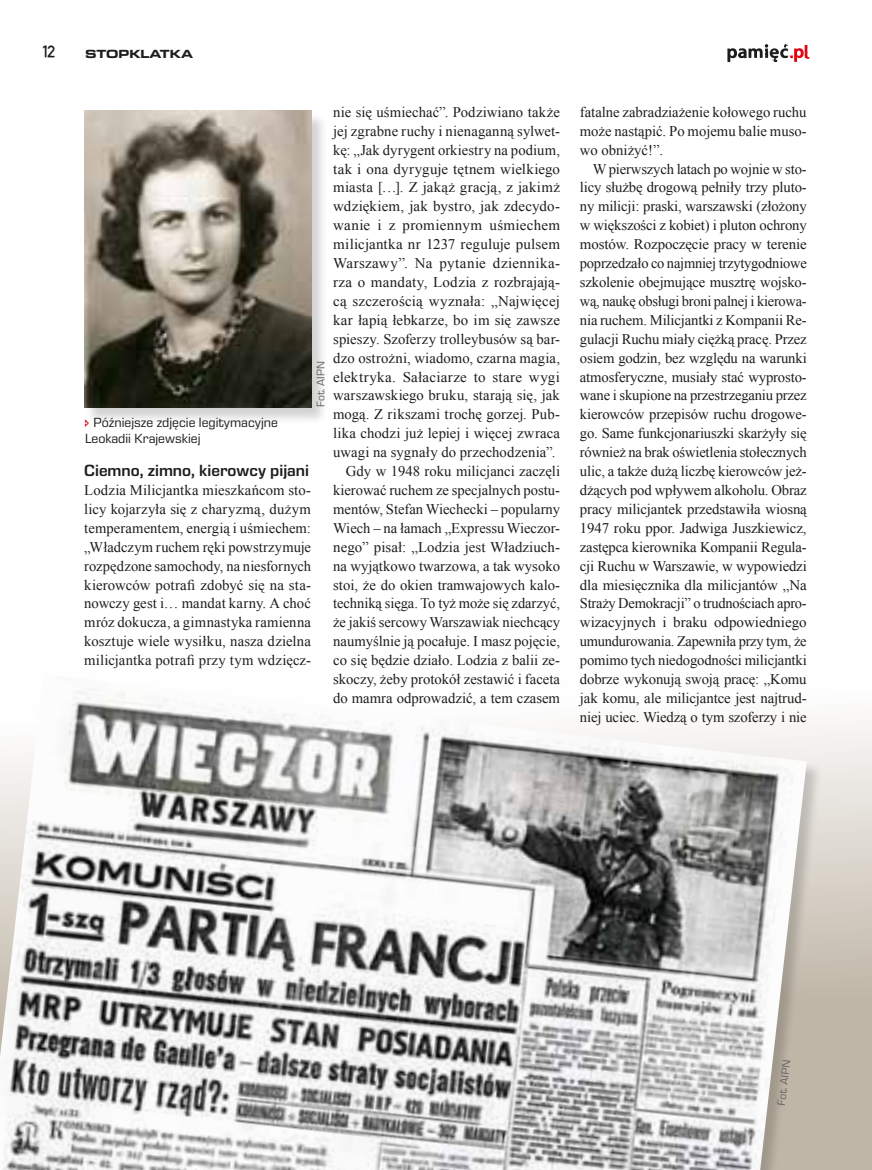
<style>
.page{position:relative;width:872px;height:1170px;background:#fff}
.page>*{position:absolute;margin:0;border:0;box-sizing:border-box;transform-origin:0 0}
.t1{font:600 16.5px "Eurostile Next LT Pro";color:#1d1d1b}
.t2{font:14.7px/18.9px "Times New Roman";color:#1d1d1b;text-align:justify}
.t3{font:14.7px "Times New Roman";letter-spacing:.02em;color:#1d1d1b}
.t4{font:14.7px "Times New Roman";letter-spacing:.03em;color:#1d1d1b}
.t5{font:13.5px/16.2px "Eurostile Next LT Pro";color:#1d1d1b}
.t6{font:700 expanded 12px "Eurostile Next LT Pro";color:#1d1d1b}
.t7{font:12px "Copystruct Normal";color:#1d1d1b}
.t8{font:11.25px "Eurostile Next LT Pro";color:#646363}
</style>
<div class="page">
<svg style="left:823px;top:721px;width:49px;height:448px;background:#d1cabf"></svg>
<div style="left:84px;top:111px;width:243px;height:312px;background:#1d1d1b;opacity:.2"></div>
<img style="left:84px;top:111px;width:227px;height:296px">
<div style="left:0;top:675px;width:823px;height:494px;background:#1d1d1b;opacity:.2"></div>
<img style="left:0;top:675px;width:806px;height:494px">
<svg style="left:727px;top:43px;width:82px;height:19px"></svg>
<svg style="left:85px;top:419px;width:4px;height:4px"></svg>
<p class="t7" style="left:43px;top:44px;width:15px">12</p>
<p class="t6" style="left:85px;top:47px;width:109px">STOPKLATKA</p>
<p class="t2" style="left:333px;top:102px;width:228px">nie się uśmiechać”. Podziwiano także</p>
<p class="t2" style="left:333px;top:121px;width:228px">jej zgrabne ruchy i nienaganną sylwet-</p>
<p class="t2" style="left:333px;top:140px;width:228px">kę: „Jak dyrygent orkiestry na podium,</p>
<p class="t2" style="left:333px;top:159px;width:228px">tak i ona dyryguje tętnem wielkiego</p>
<p class="t3" style="left:333px;top:177px;width:228px">miasta […]. Z jakąż gracją, z jakimż</p>
<p class="t2" style="left:333px;top:197px;width:228px">wdziękiem, jak bystro, jak zdecydo-</p>
<p class="t3" style="left:333px;top:215px;width:228px">wanie i z promiennym uśmiechem</p>
<p class="t2" style="left:333px;top:234px;width:228px">milicjantka nr 1237 reguluje pulsem</p>
<p class="t4" style="left:333px;top:253px;width:228px">Warszawy”. Na pytanie dziennika-</p>
<p class="t2" style="left:333px;top:272px;width:228px">rza o mandaty, Lodzia z rozbrajają-</p>
<p class="t2" style="left:333px;top:291px;width:228px">cą szczerością wyznała: „Najwięcej</p>
<p class="t2" style="left:333px;top:310px;width:228px">kar łapią łebkarze, bo im się zawsze</p>
<p class="t2" style="left:333px;top:329px;width:228px">spieszy. Szoferzy trolleybusów są bar-</p>
<p class="t2" style="left:333px;top:348px;width:228px">dzo ostrożni, wiadomo, czarna magia,</p>
<p class="t3" style="left:333px;top:366px;width:228px">elektryka. Sałaciarze to stare wygi</p>
<p class="t2" style="left:333px;top:386px;width:228px">warszawskiego bruku, starają się, jak</p>
<p class="t2" style="left:333px;top:405px;width:228px">mogą. Z rikszami trochę gorzej. Pub-</p>
<p class="t2" style="left:333px;top:423px;width:228px">lika chodzi już lepiej i więcej zwraca</p>
<p class="t2" style="left:333px;top:442px;width:224px">uwagi na sygnały do przechodzenia”.</p>
<p class="t2" style="left:346px;top:461px;width:216px">Gdy w 1948 roku milicjanci zaczęli</p>
<p class="t2" style="left:333px;top:480px;width:228px">kierować ruchem ze specjalnych postu-</p>
<p class="t2" style="left:333px;top:499px;width:228px">mentów, Stefan Wiechecki – popularny</p>
<p class="t2" style="left:333px;top:518px;width:228px">Wiech – na łamach „Expressu Wieczor-</p>
<p class="t2" style="left:333px;top:537px;width:228px">nego” pisał: „Lodzia jest Władziuch-</p>
<p class="t2" style="left:333px;top:556px;width:228px">na wyjątkowo twarzowa, a tak wysoko</p>
<p class="t2" style="left:333px;top:575px;width:228px">stoi, że do okien tramwajowych kalo-</p>
<p class="t2" style="left:333px;top:594px;width:228px">techniką sięga. To tyż może się zdarzyć,</p>
<p class="t2" style="left:333px;top:612px;width:228px">że jakiś sercowy Warszawiak niechcący</p>
<p class="t2" style="left:333px;top:631px;width:228px">naumyślnie ją pocałuje. I masz pojęcie,</p>
<p class="t2" style="left:333px;top:650px;width:228px">co się będzie działo. Lodzia z balii ze-</p>
<p class="t2" style="left:333px;top:669px;width:228px">skoczy, żeby protokół zestawić i faceta</p>
<p class="t2" style="left:333px;top:688px;width:228px">do mamra odprowadzić, a tem czasem</p>
<p class="t8" style="left:314px;top:407px;width:47px;rotate:-90deg">Fot. AIPN</p>
<p class="t5" style="left:85px;top:414px;width:194px;text-indent:9px">Późniejsze zdjęcie legitymacyjne<br>Leokadii Krajewskiej</p>
<p class="t1" style="left:84px;top:461px;width:226px">Ciemno, zimno, kierowcy pijani</p>
<p class="t2" style="left:84px;top:480px;width:228px">Lodzia Milicjantka mieszkańcom sto&shy;licy kojarzyła się z charyzmą, dużym temperamentem, energią i uśmiechem: „Władczym ruchem ręki powstrzymuje rozpędzone samochody, na niesfornych kierowców potrafi zdobyć się na sta&shy;nowczy gest i… mandat karny. A choć mróz dokucza, a gimnastyka ramienna kosztuje wiele wysiłku, nasza dzielna milicjantka potrafi przy tym wdzięcz-</p>
<p class="t2" style="left:580px;top:102px;width:228px">fatalne zabradziażenie kołowego ruchu może nastąpić. Po mojemu balie muso&shy;wo obniżyć!”.</p>
<p class="t2" style="left:580px;top:159px;width:228px;text-indent:13px">W pierwszych latach po wojnie w sto&shy;licy służbę drogową pełniły trzy pluto&shy;ny milicji: praski, warszawski (złożony w większości z kobiet) i pluton ochrony mostów. Rozpoczęcie pracy w terenie poprzedzało co najmniej trzytygodniowe szkolenie obejmujące musztrę wojsko&shy;wą, naukę obsługi broni palnej i kierowa&shy;nia ruchem. Milicjantki z Kompanii Re&shy;gulacji Ruchu miały ciężką pracę. Przez osiem godzin, bez względu na warunki atmosferyczne, musiały stać wyprosto&shy;wane i skupione na przestrzeganiu przez kierowców przepisów ruchu drogowe&shy;go. Same funkcjonariuszki skarżyły się również na brak oświetlenia stołecznych ulic, a także dużą liczbę kierowców jeż&shy;dżących pod wpływem alkoholu. Obraz pracy milicjantek przedstawiła wiosną 1947 roku ppor. Jadwiga Juszkiewicz, zastępca kierownika Kompanii Regula&shy;cji Ruchu w Warszawie, w wypowiedzi dla miesięcznika dla milicjantów „Na Straży Demokracji” o trudnościach apro&shy;wizacyjnych i braku odpowiedniego umundurowania. Zapewniła przy tym, że pomimo tych niedogodności milicjantki dobrze wykonują swoją pracę: „Komu jak komu, ale milicjantce jest najtrud&shy;niej uciec. Wiedzą o tym szoferzy i nie</p>
<p class="t8" style="left:775px;top:1104px;width:47px;rotate:-83deg">Fot. AIPN</p>
</div>
